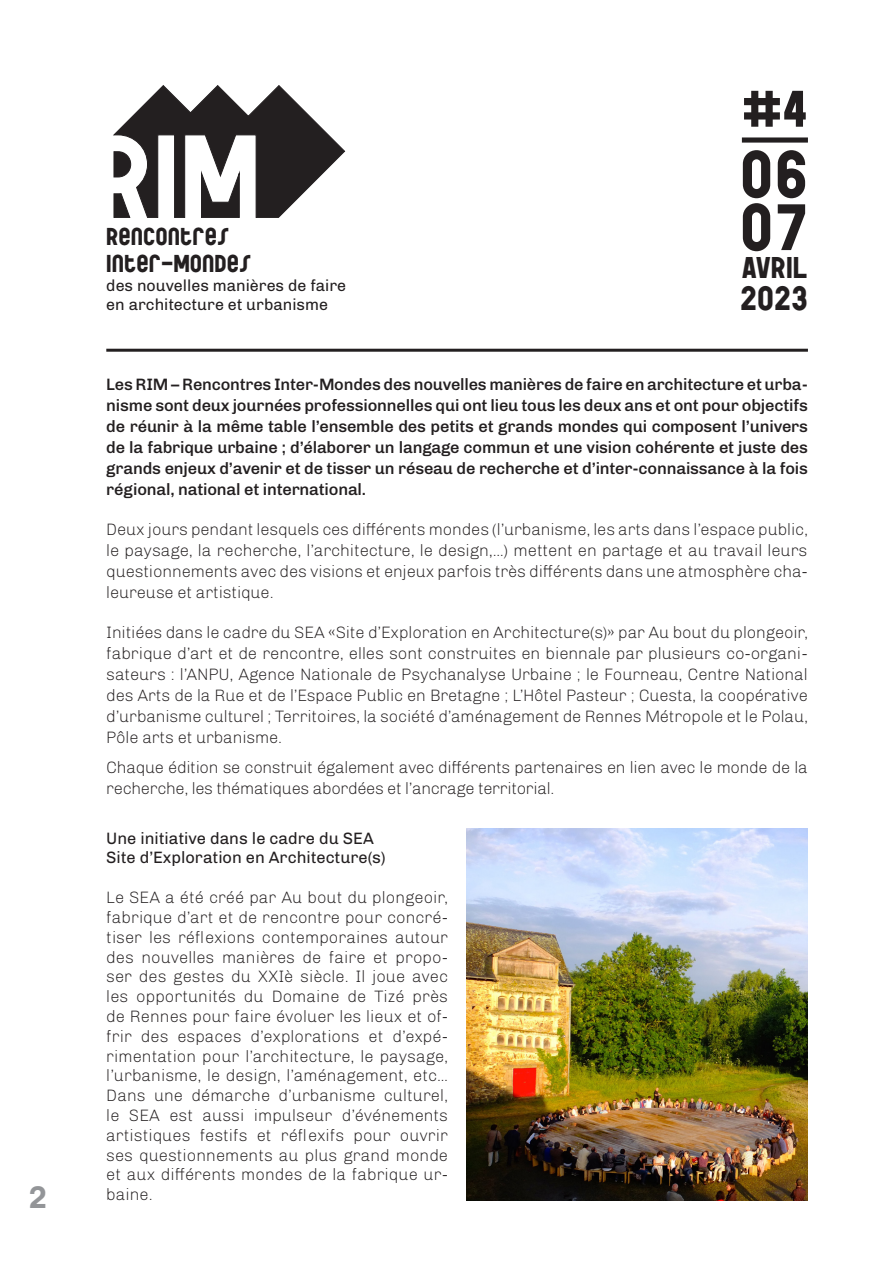
<style>
.page{position:relative;width:893px;height:1263px;background:#fff}
.page>*{position:absolute;margin:0;border:0;box-sizing:border-box;transform-origin:0 0}
.t1{font:900 65.4px "Garaje 53 Unicase";color:#231f20}
.t2{font:900 51.3px "Garaje 53 Unicase";color:#231f20}
.t3{font:900 33.6px "Garaje 53 Unicase";color:#231f20}
.t4{font:700 31.5px "Chivo";color:#939598;scale:.96 1}
.t5{font:900 30px "Garaje 53 Unicase";color:#231f20}
.t6{font:900 24.45px "Garaje 53 Unicase";color:#231f20}
.TEXTE_COURANT{font:100 16.5px/19.8px "Chivo";letter-spacing:-.015em;color:#231f20;text-align:justify}
.TEXTE_COURANT-2{font:500 16.5px/21px "Chivo";letter-spacing:-.01em;color:#231f20;text-align:justify}
.t7{font:16.5px "Chivo";color:#231f20}
.t8{font:16.05px "Chivo";color:#231f20}
</style>
<div class="page">
<svg style="left:113px;top:85px;width:233px;height:133px"></svg>
<div style="left:742px;top:137px;width:66px;height:6px;background:#231f20"></div>
<hr style="left:106px;top:349px;width:702px;height:3px;background:#231f20">
<img style="left:466px;top:828px;width:342px;height:373px">
<h3 class="t4" style="left:28px;top:1173px;width:21px">2</h3>
<p class="t6" style="left:106px;top:221px;width:125px">RENCONTRES</p>
<p class="t6" style="left:106px;top:248px;width:147px">INTER-MONDES</p>
<p class="t8" style="left:106px;top:273px;width:241px">des nouvelles manières de faire</p>
<p class="t8" style="left:106px;top:292px;width:223px">en architecture et urbanisme</p>
<p class="t2" style="left:742px;top:76px;width:68px">#4</p>
<p class="t1" style="left:740px;top:133px;width:69px">06</p>
<p class="t1" style="left:740px;top:186px;width:69px">07</p>
<p class="t5" style="left:742px;top:249px;width:68px">AVRIL</p>
<p class="t3" style="left:740px;top:277px;width:69px">2023</p>
<p class="TEXTE_COURANT-2" style="left:106px;top:373px;width:703px">Les RIM – Rencontres Inter-Mondes des nouvelles manières de faire en architecture et urba&shy;nisme sont deux journées professionnelles qui ont lieu tous les deux ans et ont pour objectifs de réunir à la même table l’ensemble des petits et grands mondes qui composent l’univers de la fabrique urbaine ; d’élaborer un langage commun et une vision cohérente et juste des grands enjeux d’avenir et de tisser un réseau de recherche et d’inter-connaissance à la fois régional, national et international.</p>
<p class="TEXTE_COURANT" style="left:106px;top:517px;width:703px;line-height:21px">Deux jours pendant lesquels ces différents mondes (l’urbanisme, les arts dans l’espace public, le paysage, la recherche, l’architecture, le design,…) mettent en partage et au travail leurs questionnements avec des visions et enjeux parfois très différents dans une atmosphère cha&shy;leureuse et artistique.</p>
<p class="TEXTE_COURANT" style="left:106px;top:621px;width:703px;line-height:21px">Initiées dans le cadre du SEA «Site d’Exploration en Architecture(s)» par Au bout du plongeoir, fabrique d’art et de rencontre, elles sont construites en biennale par plusieurs co-organi&shy;sateurs : l’ANPU, Agence Nationale de Psychanalyse Urbaine ; le Fourneau, Centre National des Arts de la Rue et de l’Espace Public en Bretagne ; L’Hôtel Pasteur ; Cuesta, la coopérative d’urbanisme culturel ; Territoires, la société d’aménagement de Rennes Métropole et le Polau, Pôle arts et urbanisme.</p>
<p class="TEXTE_COURANT" style="left:106px;top:755px;width:703px;line-height:21px">Chaque édition se construit également avec différents partenaires en lien avec le monde de la recherche, les thématiques abordées et l’ancrage territorial.</p>
<p class="t7" style="left:106px;top:825px;width:269px">Une initiative dans le cadre du SEA</p>
<p class="t7" style="left:106px;top:845px;width:281px">Site d’Exploration en Architecture(s)</p>
<p class="TEXTE_COURANT" style="left:106px;top:886px;width:343px">Le SEA a été créé par Au bout du plongeoir, fabrique d’art et de rencontre pour concré&shy;tiser les réflexions contemporaines autour des nouvelles manières de faire et propo&shy;ser des gestes du XXIè siècle. Il joue avec les opportunités du Domaine de Tizé près de Rennes pour faire évoluer les lieux et of&shy;frir des espaces d’explorations et d’expé&shy;rimentation pour l’architecture, le paysage, l’urbanisme, le design, l’aménagement, etc… Dans une démarche d’urbanisme culturel, le SEA est aussi impulseur d’événements artistiques festifs et réflexifs pour ouvrir ses questionnements au plus grand monde et aux différents mondes de la fabrique ur&shy;baine.</p>
</div>
